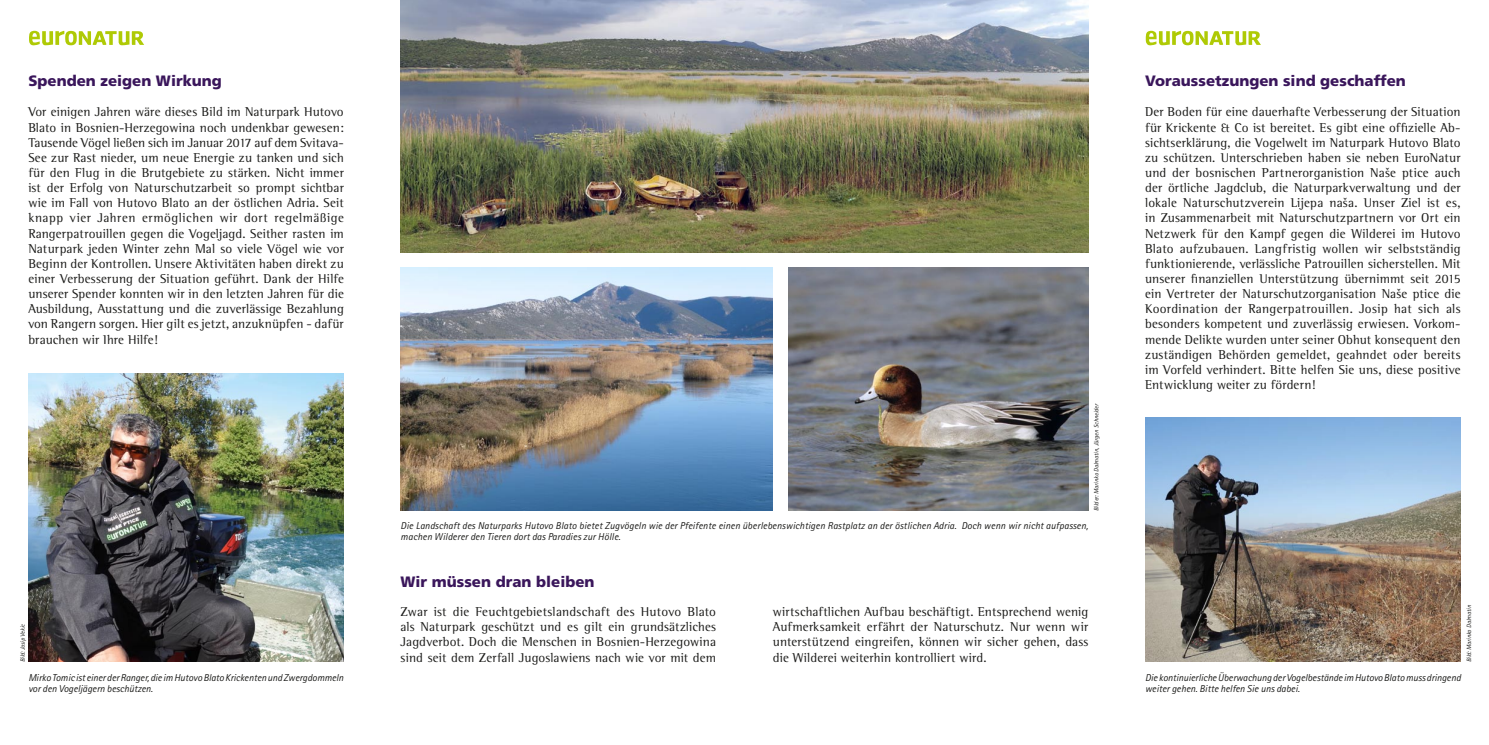
<style>
.page{position:relative;width:1489px;height:745px;background:#fff}
.page>*{position:absolute;margin:0;border:0;box-sizing:border-box;transform-origin:0 0}
.Titel_3{font:900 15px "Frutiger";color:#3a165b}
.Fließtext{font:900 15px "Frutiger";color:#3a165b}
.Fließtext-2{font:13.12px/15.1px "Rotis Semi Serif";letter-spacing:.01em;color:#1a1a18;text-align:justify}
.t1{font:italic 10px/11.2px "Rotis Sans Serif";color:#1a1a18}
.t2{font:italic 6.25px "Rotis Sans Serif";letter-spacing:.01em;color:#1a1a18}
</style>
<div class="page">
<img style="left:400px;top:268px;width:372px;height:242px">
<img style="left:400px;top:0;width:688px;height:252px">
<svg style="left:29px;top:31px;width:115px;height:14px"></svg>
<svg style="left:1145px;top:31px;width:115px;height:14px"></svg>
<img style="left:1145px;top:417px;width:315px;height:244px">
<img style="left:788px;top:268px;width:300px;height:241px">
<img style="left:28px;top:373px;width:316px;height:288px">
<p class="Titel_3" style="left:28px;top:72px;width:195px">Spenden zeigen Wirkung</p>
<p class="Fließtext-2" style="left:28px;top:104px;width:317px">Vor einigen Jahren wäre dieses Bild im Naturpark Hutovo Blato in Bosnien-Herzegowina noch undenkbar gewesen:<br>Tausende Vögel ließen sich im Januar 2017 auf dem Svitava-See zur Rast nieder, um neue Energie zu tanken und sich für den Flug in die Brutgebiete zu stärken. Nicht immer ist der Erfolg von Naturschutzarbeit so prompt sichtbar wie im Fall von Hutovo Blato an der östlichen Adria. Seit knapp vier Jahren ermöglichen wir dort regelmäßige Rangerpatrouillen gegen die Vogeljagd. Seither rasten im Naturpark jeden Winter zehn Mal so viele Vögel wie vor Beginn der Kontrollen. Unsere Aktivitäten haben direkt zu einer Verbesserung der Situation geführt. Dank der Hilfe unserer Spender konnten wir in den letzten Jahren für die Ausbildung, Ausstattung und die zuverlässige Bezahlung von Rangern sorgen. Hier gilt es jetzt, anzuknüpfen - dafür brauchen wir Ihre Hilfe!</p>
<p class="t2" style="left:19px;top:661px;width:40px;rotate:-90deg">Bild: Josip Vekic</p>
<p class="t2" style="left:1092px;top:510px;width:109px;rotate:-90deg">Bilder: Marinko Dalmatin, Jürgen Schneider</p>
<p class="t1" style="left:400px;top:520px;width:689px">Die Landschaft des Naturparks Hutovo Blato bietet Zugvögeln wie der Pfeifente einen überlebenswichtigen Rastplatz an der östlichen Adria. Doch wenn wir nicht aufpassen, machen Wilderer den Tieren dort das Paradies zur Hölle.</p>
<p class="Fließtext" style="left:400px;top:572px;width:195px">Wir müssen dran bleiben</p>
<p class="Fließtext-2" style="left:400px;top:603px;width:317px">Zwar ist die Feuchtgebietslandschaft des Hutovo Blato als Naturpark geschützt und es gilt ein grundsätzliches Jagdverbot. Doch die Menschen in Bosnien-Herzegowina sind seit dem Zerfall Jugoslawiens nach wie vor mit dem</p>
<p class="Fließtext-2" style="left:772px;top:603px;width:317px">wirtschaftlichen Aufbau beschäftigt. Entsprechend wenig Aufmerksamkeit erfährt der Naturschutz. Nur wenn wir unterstützend eingreifen, können wir sicher gehen, dass die Wilderei weiterhin kontrolliert wird.</p>
<p class="Titel_3" style="left:1144px;top:72px;width:262px">Voraussetzungen sind geschaffen</p>
<p class="Fließtext-2" style="left:1144px;top:104px;width:317px">Der Boden für eine dauerhafte Verbesserung der Situation für Krickente &amp; Co ist bereitet. Es gibt eine offizielle Ab&shy;sichtserklärung, die Vogelwelt im Naturpark Hutovo Blato zu schützen. Unterschrieben haben sie neben EuroNatur und der bosnischen Partnerorganistion Naše ptice auch der örtliche Jagdclub, die Naturparkverwaltung und der lokale Naturschutzverein Lijepa naša. Unser Ziel ist es, in Zusammenarbeit mit Naturschutzpartnern vor Ort ein Netzwerk für den Kampf gegen die Wilderei im Hutovo Blato aufzubauen. Langfristig wollen wir selbstständig funktionierende, verlässliche Patrouillen sicherstellen. Mit unserer finanziellen Unterstützung übernimmt seit 2015 ein Vertreter der Naturschutzorganisation Naše ptice die Koordination der Rangerpatrouillen. Josip hat sich als besonders kompetent und zuverlässig erwiesen. Vorkom&shy;mende Delikte wurden unter seiner Obhut konsequent den zuständigen Behörden gemeldet, geahndet oder bereits im Vorfeld verhindert. Bitte helfen Sie uns, diese positive Entwicklung weiter zu fördern!</p>
<p class="t2" style="left:1465px;top:662px;width:59px;rotate:-90deg">Bild: Marinko Dalmatin</p>
<p class="t1" style="left:28px;top:671px;width:317px">Mirko Tomic ist einer der Ranger, die im Hutovo Blato Krickenten und Zwergdommeln vor den Vogeljägern beschützen.</p>
<p class="t1" style="left:1144px;top:671px;width:317px">Die kontinuierliche Überwachung der Vogelbestände im Hutovo Blato muss dringend weiter gehen. Bitte helfen Sie uns dabei.</p>
</div>
